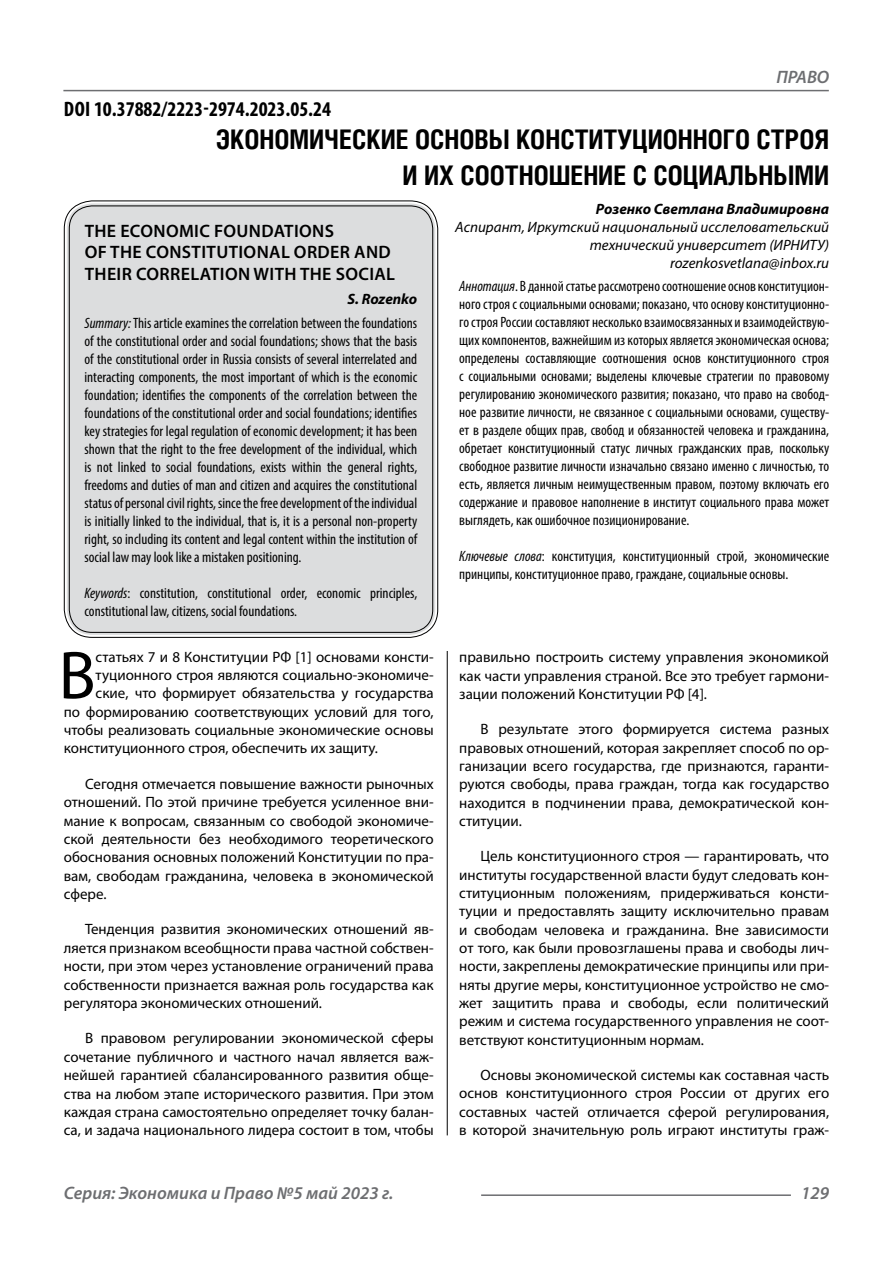
<style>
.page{position:relative;width:893px;height:1263px;background:#fff}
.page>*{position:absolute;margin:0;border:0;box-sizing:border-box;transform-origin:0 0}
.t1{font:68.4px "Myriad Pro";color:#000}
.t2{font:700 27px "Helios Cond C";color:#000}
.t3{font:700 condensed 21px "Myriad Pro";color:#000}
.t4{font:600 18px "Myriad Pro";color:#000}
.t5{font:italic 600 18px "Myriad Pro";color:#6d6e71}
.t6{font:15px/18.3px "Myriad Pro";color:#000;text-align:justify}
.t7{font:condensed 15px/18px "Myriad Pro";color:#000;text-align:justify}
.t8{font:italic 15px/18px "Myriad Pro";color:#000;text-align:right}
.t9{font:italic 700 15px "Myriad Pro";color:#000}
.s1{font-style:italic}
.s2{font-weight:700;font-style:italic;font-stretch:normal}
</style>
<div class="page">
<hr style="left:447px;top:128px;width:1px;height:1007px;background:#000">
<hr style="left:63px;top:90px;width:766px;height:1px;background:#6d6e71">
<hr style="left:481px;top:1194px;width:310px;height:2px;background:#6d6e71">
<div style="left:441px;top:125px;width:10px;height:526px;background:#fff"></div>
<div style="left:67px;top:203px;width:368px;height:432px;background:#dcddde;border-radius:26px"></div>
<h3 class="t3" style="left:64px;top:96px;width:269px">DOI 10.37882/2223-2974.2023.05.24</h3>
<p class="t5" style="left:776px;top:66px;width:54px">ПРАВО</p>
<h2 class="t2" style="left:216px;top:124px;width:16px">ЭКОНОМИЧЕСКИЕ</h2>
<h2 class="t2" style="left:415px;top:124px;width:17px">ОСНОВЫ</h2>
<h2 class="t2" style="left:516px;top:124px;width:16px">КОНСТИТ</h2>
<h2 class="t2" style="left:617px;top:124px;width:31px">УЦИОННОГО</h2>
<h2 class="t2" style="left:757px;top:124px;width:16px">СТРОЯ</h2>
<h2 class="t2" style="left:402px;top:160px;width:14px">ИИХ</h2>
<h2 class="t2" style="left:460px;top:160px;width:16px">СООТНОШЕНИЕ</h2>
<h2 class="t2" style="left:633px;top:160px;width:16px">ССОЦИАЛЬНЫМИ</h2>
<p class="t9" style="left:596px;top:199px;width:235px">Розенко Светлана Владимировна</p>
<p class="t8" style="left:455px;top:217px;width:375px">Аспирант, Иркутский национальный исслеловательский технический университет (ИРНИТУ) rozenkosvetlana@inbox.ru</p>
<p class="t7" style="left:459px;top:277px;width:371px"><span class="s1">Аннотация</span>. В данной статье рассмотрено соотношение основ конституцион&shy;ного строя с социальными основами; показано, что основу конституционно&shy;го строя России составляют несколько взаимосвязанных и взаимодействую&shy;щих компонентов, важнейшим из которых является экономическая основа; определены составляющие соотношения основ конституционного строя с социальными основами; выделены ключевые стратегии по правовому регулированию экономического развития; показано, что право на свобод&shy;ное развитие личности, не связанное с социальными основами, существу&shy;ет в разделе общих прав, свобод и обязанностей человека и гражданина, обретает конституционный статус личных гражданских прав, поскольку свободное развитие личности изначально связано именно с личностью, то есть, является личным неимущественным правом, поэтому включать его содержание и правовое наполнение в институт социального права может выглядеть, как ошибочное позиционирование.</p>
<p class="t7" style="left:459px;top:547px;width:371px"><span class="s1">Ключевые слова</span>: конституция, конституционный строй, экономические принципы, конституционное право, граждане, социальные основы.</p>
<p class="t4" style="left:85px;top:219px;width:12px">THE</p>
<p class="t4" style="left:120px;top:219px;width:13px">ECONO</p>
<p class="t4" style="left:179px;top:219px;width:82px">MIC FOUNDATIONS</p>
<p class="t4" style="left:85px;top:241px;width:37px">OF THE</p>
<p class="t4" style="left:146px;top:241px;width:11px">CONSTIT</p>
<p class="t4" style="left:216px;top:241px;width:24px">UTIONAL</p>
<p class="t4" style="left:294px;top:241px;width:13px">ORDER</p>
<p class="t4" style="left:354px;top:241px;width:13px">AND</p>
<p class="t4" style="left:85px;top:262px;width:11px">THEIR</p>
<p class="t4" style="left:136px;top:262px;width:12px">CORRELATION</p>
<p class="t4" style="left:254px;top:262px;width:12px">WITH</p>
<p class="t4" style="left:300px;top:262px;width:12px">THE</p>
<p class="t4" style="left:336px;top:262px;width:11px">SOCIAL</p>
<p class="t7" style="left:85px;top:287px;width:334px;line-height:23.9px;text-align:right"><span class="s2">S. Rozenko<br></span><span class="s1">Summary:</span> This article examines the correlation between the foundations</p>
<p class="t7" style="left:85px;top:332px;width:334px">of the constitutional order and social foundations; shows that the basis of the constitutional order in Russia consists of several interrelated and interacting components, the most important of which is the economic foundation; identifies the components of the correlation between the foundations of the constitutional order and social foundations; identifies key strategies for legal regulation of economic development; it has been shown that the right to the free development of the individual, which is not linked to social foundations, exists within the general rights, freedoms and duties of man and citizen and acquires the constitutional status of personal civil rights, since the free development of the individual is initially linked to the individual, that is, it is a personal non-property right, so including its content and legal content within the institution of social law may look like a mistaken positioning.</p>
<p class="t7" style="left:85px;top:584px;width:334px"><span class="s1">Keywords</span>: constitution, constitutional order, economic principles, constitutional law, citizens, social foundations.</p>
<h1 class="t1" style="left:59px;top:633px;width:39px">В</h1>
<p class="t6" style="left:96px;top:648px;width:340px">статьях 7 и 8 Конституции РФ [1] основами консти-</p>
<p class="t6" style="left:96px;top:666px;width:340px">туционного строя являются социально-экономиче-</p>
<p class="t6" style="left:96px;top:684px;width:340px">ские, что формирует обязательства у государства</p>
<p class="t6" style="left:64px;top:702px;width:371px">по формированию соответствующих условий для того,</p>
<p class="t6" style="left:64px;top:721px;width:371px">чтобы реализовать социальные экономические основы</p>
<p class="t6" style="left:64px;top:739px;width:314px">конституционного строя, обеспечить их защиту.</p>
<p class="t6" style="left:64px;top:774px;width:371px;text-indent:21px">Сегодня отмечается повышение важности рыночных отношений. По этой причине требуется усиленное вни&shy;мание к вопросам, связанным со свободой экономиче&shy;ской деятельности без необходимого теоретического обоснования основных положений Конституции по пра&shy;вам, свободам гражданина, человека в экономической сфере.</p>
<p class="t6" style="left:64px;top:920px;width:371px;text-indent:21px">Тенденция развития экономических отношений яв&shy;ляется признаком всеобщности права частной собствен&shy;ности, при этом через установление ограничений права собственности признается важная роль государства как регулятора экономических отношений.</p>
<p class="t6" style="left:64px;top:1029px;width:371px;text-indent:21px">В правовом регулировании экономической сферы сочетание публичного и частного начал является важ&shy;нейшей гарантией сбалансированного развития обще&shy;ства на любом этапе исторического развития. При этом каждая страна самостоятельно определяет точку балан&shy;са, и задача национального лидера состоит в том, чтобы</p>
<p class="t6" style="left:459px;top:648px;width:371px">правильно построить систему управления экономикой как части управления страной. Все это требует гармони&shy;зации положений Конституции РФ [4].</p>
<p class="t6" style="left:459px;top:720px;width:371px;text-indent:21px">В результате этого формируется система разных правовых отношений, которая закрепляет способ по ор&shy;ганизации всего государства, где признаются, гаранти&shy;руются свободы, права граждан, тогда как государство находится в подчинении права, демократической кон&shy;ституции.</p>
<p class="t6" style="left:459px;top:847px;width:371px;text-indent:21px">Цель конституционного строя — гарантировать, что институты государственной власти будут следовать кон&shy;ституционным положениям, придерживаться консти&shy;туции и предоставлять защиту исключительно правам и свободам человека и гражданина. Вне зависимости от того, как были провозглашены права и свободы лич&shy;ности, закреплены демократические принципы или при&shy;няты другие меры, конституционное устройство не смо&shy;жет защитить права и свободы, если политический режим и система государственного управления не соот&shy;ветствуют конституционным нормам.</p>
<p class="t6" style="left:459px;top:1066px;width:371px;text-indent:21px">Основы экономической системы как составная часть основ конституционного строя России от других его составных частей отличается сферой регулирования, в которой значительную роль играют институты граж-</p>
<p class="t5" style="left:64px;top:1182px;width:331px">Серия: Экономика и Право №5 май 2023 г.</p>
<p class="t5" style="left:801px;top:1182px;width:30px">129</p>
</div>
